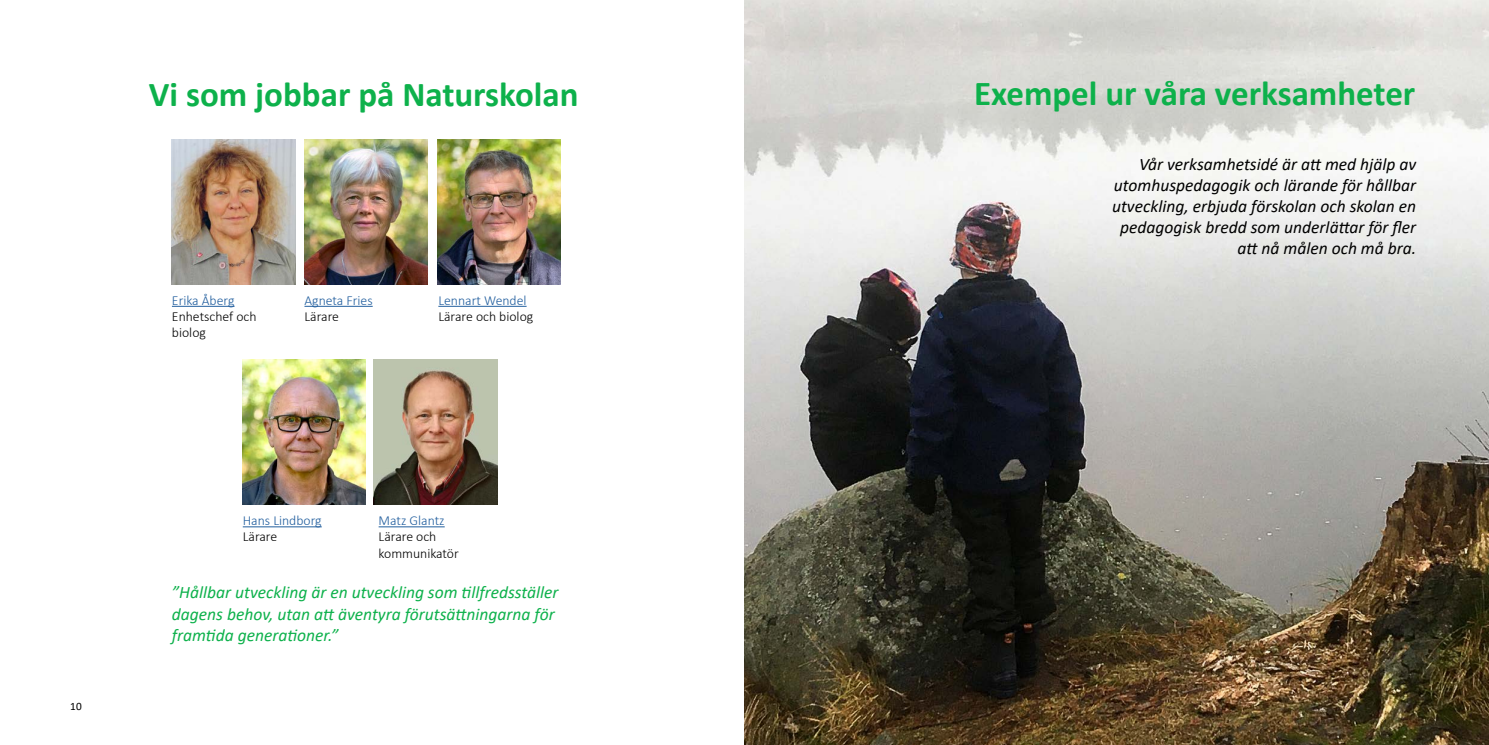
<style>
.page{position:relative;width:1489px;height:745px;background:#fff}
.page>*{position:absolute;margin:0;border:0;box-sizing:border-box;transform-origin:0 0}
.t1{font:700 35px "Calibri";color:#0db14b}
.t2{font:italic 17.5px/21px "Calibri";color:#000;text-align:right}
.t3{font:italic 17.5px/21px "Calibri";color:#0db14b}
.t4{font:300 13.75px/16.2px "Calibri";color:#000}
.t5{font:300 13.75px "Calibri";color:#215e9e}
.t6{font:11.25px "Calibri";color:#000}
</style>
<div class="page">
<img style="left:172px;top:139px;width:123px;height:145px">
<img style="left:304px;top:139px;width:123px;height:145px">
<img style="left:437px;top:139px;width:124px;height:145px">
<img style="left:242px;top:359px;width:123px;height:145px">
<img style="left:374px;top:359px;width:123px;height:145px">
<hr style="left:172px;top:306px;width:62px;height:1px;background:#215e9e">
<hr style="left:304px;top:306px;width:68px;height:1px;background:#215e9e">
<hr style="left:438px;top:306px;width:88px;height:1px;background:#215e9e">
<hr style="left:243px;top:526px;width:79px;height:1px;background:#215e9e">
<hr style="left:378px;top:526px;width:66px;height:1px;background:#215e9e">
<img style="left:744px;top:0;width:744px;height:744px">
<h1 class="t1" style="left:149px;top:70px;width:431px">Vi som jobbar på Naturskolan</h1>
<p class="t6" style="left:70px;top:698px;width:13px">10</p>
<p class="t5" style="left:172px;top:291px;width:64px">Erika Åberg</p>
<p class="t4" style="left:172px;top:308px;width:86px">Enhetschef och biolog</p>
<p class="t5" style="left:304px;top:291px;width:70px">Agneta Fries</p>
<p class="t4" style="left:304px;top:308px;width:36px">Lärare</p>
<p class="t5" style="left:438px;top:291px;width:90px">Lennart Wendel</p>
<p class="t4" style="left:438px;top:308px;width:96px">Lärare och biolog</p>
<p class="t5" style="left:378px;top:511px;width:68px">Matz Glantz</p>
<p class="t4" style="left:378px;top:528px;width:82px">Lärare och kommunikatör</p>
<p class="t3" style="left:172px;top:581px;width:388px">”Hållbar utveckling är en utveckling som tillfredsställer dagens behov, utan att äventyra förutsättningarna för framtida generationer.”</p>
<p class="t5" style="left:243px;top:511px;width:80px">Hans Lindborg</p>
<p class="t4" style="left:243px;top:528px;width:36px">Lärare</p>
<h1 class="t1" style="left:974px;top:68px;width:443px">Exempel ur våra verksamheter</h1>
<p class="t2" style="left:1111px;top:153px;width:306px">Vår verksamhetsidé är att med hjälp av utomhuspedagogik och lärande för hållbar utveckling, erbjuda förskolan och skolan en pedagogisk bredd som underlättar för fler att nå målen och må bra.</p>
</div>
